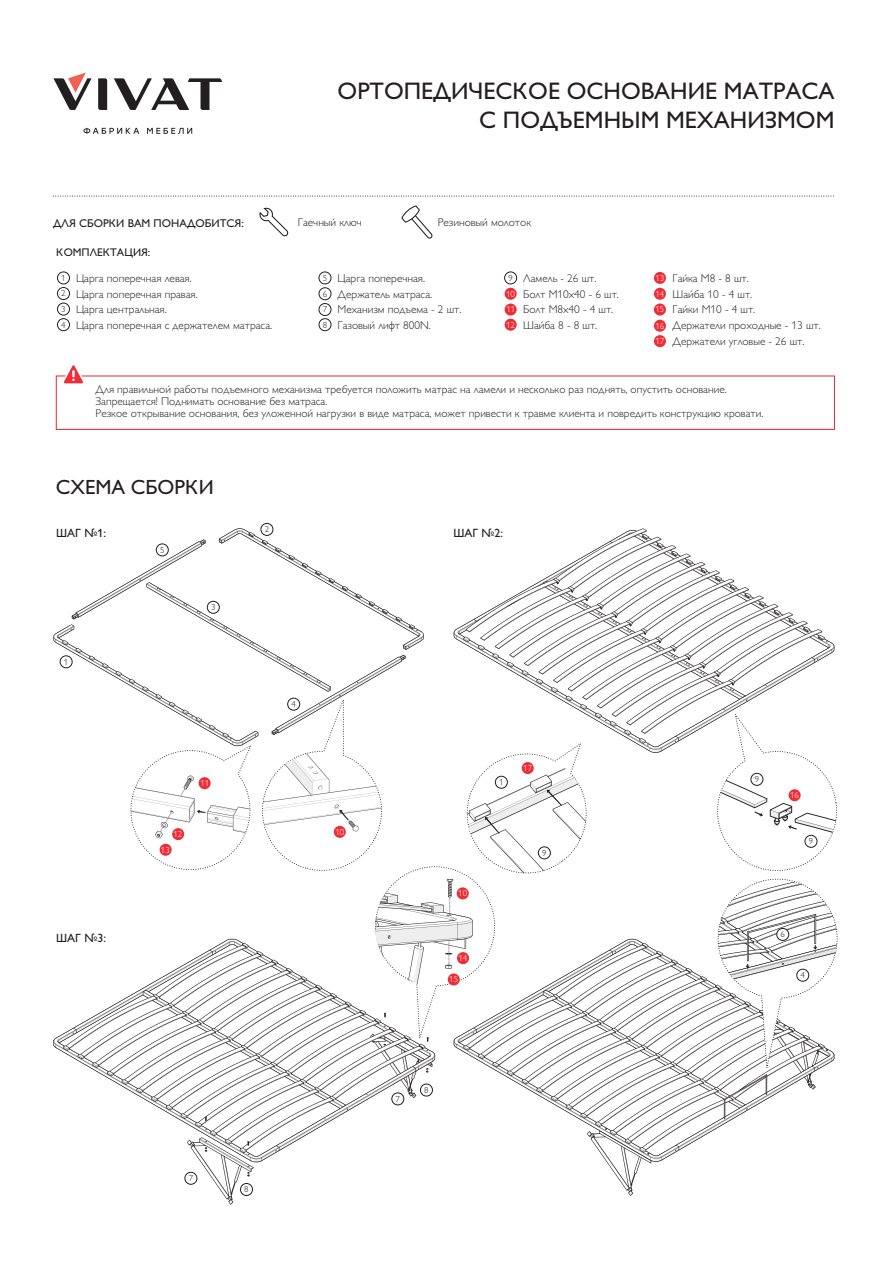
<style>
.page{position:relative;width:893px;height:1263px;background:#fff}
.page>*{position:absolute;margin:0;border:0;box-sizing:border-box;transform-origin:0 0}
.t1{font:24px/28.8px "Gill Sans C";color:#231f20;text-align:right}
.t2{font:20.55px "Gill Sans C";color:#231f20}
.t3{font:12px "Gill Sans C";color:#231f20}
.t4{font:11.25px/15.6px "Gill Sans Light C";color:#231f20}
.t5{font:11.25px "Gill Sans C";color:#231f20}
.t6{font:11.1px "Gill Sans C";color:#231f20}
.t7{font:8.85px/15.8px "Gill Sans Light C";color:#fff;text-align:justify}
.t8{font:8.85px/15.8px "Gill Sans Light C";color:#231f20}
</style>
<div class="page">
<div style="left:505px;top:288px;width:12px;height:12px;background:#ee2d36;border-radius:50%"></div>
<div style="left:505px;top:303px;width:12px;height:13px;background:#ee2d36;border-radius:50%"></div>
<div style="left:505px;top:319px;width:12px;height:12px;background:#ee2d36;border-radius:50%"></div>
<div style="left:654px;top:272px;width:12px;height:12px;background:#ee2d36;border-radius:50%"></div>
<div style="left:654px;top:288px;width:12px;height:12px;background:#ee2d36;border-radius:50%"></div>
<div style="left:654px;top:303px;width:12px;height:13px;background:#ee2d36;border-radius:50%"></div>
<div style="left:654px;top:320px;width:12px;height:12px;background:#ee2d36;border-radius:50%"></div>
<div style="left:654px;top:335px;width:12px;height:12px;background:#ee2d36;border-radius:50%"></div>
<svg style="left:53px;top:196px;width:781px;height:1px"></svg>
<div style="left:57px;top:272px;width:13px;height:12px;border:1px solid #231f20;border-radius:50%"></div>
<div style="left:57px;top:287px;width:13px;height:13px;border:1px solid #231f20;border-radius:50%"></div>
<div style="left:261px;top:523px;width:12px;height:13px;border:1px solid #231f20;border-radius:50%"></div>
<div style="left:57px;top:303px;width:13px;height:12px;border:1px solid #231f20;border-radius:50%"></div>
<div style="left:57px;top:318px;width:13px;height:13px;border:1px solid #231f20;border-radius:50%"></div>
<div style="left:319px;top:272px;width:12px;height:12px;border:1px solid #231f20;border-radius:50%"></div>
<div style="left:319px;top:287px;width:12px;height:13px;border:1px solid #231f20;border-radius:50%"></div>
<div style="left:319px;top:303px;width:12px;height:13px;border:1px solid #231f20;border-radius:50%"></div>
<div style="left:319px;top:318px;width:12px;height:13px;border:1px solid #231f20;border-radius:50%"></div>
<div style="left:504px;top:272px;width:13px;height:12px;border:1px solid #231f20;border-radius:50%"></div>
<svg style="left:260px;top:207px;width:29px;height:30px"></svg>
<svg style="left:401px;top:205px;width:32px;height:34px"></svg>
<svg style="left:53px;top:528px;width:371px;height:167px"></svg>
<svg style="left:454px;top:528px;width:208px;height:223px"></svg>
<svg style="left:53px;top:999px;width:209px;height:205px"></svg>
<svg style="left:594px;top:939px;width:143px;height:257px"></svg>
<svg style="left:123px;top:695px;width:471px;height:466px"></svg>
<svg style="left:56px;top:365px;width:779px;height:65px"></svg>
<div style="left:522px;top:762px;width:12px;height:12px;background:#ee2d36;border-radius:50%"></div>
<div style="left:334px;top:826px;width:12px;height:12px;background:#ee2d36;border-radius:50%"></div>
<div style="left:199px;top:777px;width:12px;height:12px;background:#ee2d36;border-radius:50%"></div>
<div style="left:172px;top:828px;width:12px;height:12px;background:#ee2d36;border-radius:50%"></div>
<div style="left:160px;top:844px;width:12px;height:12px;background:#ee2d36;border-radius:50%"></div>
<div style="left:457px;top:887px;width:12px;height:12px;background:#ee2d36;border-radius:50%"></div>
<div style="left:457px;top:952px;width:12px;height:12px;background:#ee2d36;border-radius:50%"></div>
<div style="left:448px;top:973px;width:12px;height:12px;background:#ee2d36;border-radius:50%"></div>
<svg style="left:649px;top:542px;width:189px;height:575px"></svg>
<div style="left:777px;top:928px;width:12px;height:12px;background:#fff;border-radius:50%"></div>
<div style="left:776px;top:928px;width:13px;height:13px;border:1px solid #231f20;border-radius:50%"></div>
<div style="left:796px;top:969px;width:13px;height:13px;border:1px solid #231f20;border-radius:50%"></div>
<svg style="left:53px;top:73px;width:39px;height:37px"></svg>
<svg style="left:98px;top:78px;width:9px;height:32px"></svg>
<svg style="left:114px;top:78px;width:108px;height:32px"></svg>
<svg style="left:83px;top:128px;width:56px;height:6px"></svg>
<svg style="left:147px;top:128px;width:45px;height:6px"></svg>
<h1 class="t1" style="left:338px;top:77px;width:498px">ОРТОПЕДИЧЕСКОЕ ОСНОВАНИЕ МАТРАСА<br>С ПОДЪЕМНЫМ МЕХАНИЗМОМ</h1>
<p class="t5" style="left:53px;top:216px;width:192px">ДЛЯ СБОРКИ ВАМ ПОНАДОБИТСЯ:</p>
<p class="t4" style="left:298px;top:214px;width:65px">Гаечный ключ</p>
<p class="t4" style="left:438px;top:214px;width:95px">Резиновый молоток</p>
<p class="t6" style="left:56px;top:246px;width:96px">КОМПЛЕКТАЦИЯ:</p>
<p class="t4" style="left:76px;top:271px;width:198px">Царга поперечная левая.<br>Царга поперечная правая.<br>Царга центральная.<br>Царга поперечная с держателем матраса.</p>
<p class="t4" style="left:523px;top:271px;width:97px">Ламель - 26 шт.<br>Болт М10х40 - 6 шт.<br>Болт М8х40 - 4 шт.<br>Шайба 8 - 8 шт.</p>
<p class="t4" style="left:338px;top:271px;width:125px">Царга поперечная.<br>Держатель матраса.<br>Механизм подъема - 2 шт.<br>Газовый лифт 800N.</p>
<p class="t8" style="left:508px;top:270px;width:6px">9</p>
<p class="t8" style="left:61px;top:270px;width:6px">1</p>
<p class="t8" style="left:323px;top:270px;width:6px">5</p>
<p class="t8" style="left:61px;top:286px;width:6px">2</p>
<p class="t8" style="left:323px;top:286px;width:6px">6<br>7</p>
<p class="t7" style="left:506px;top:286px;width:10px">10<br>11<br>12</p>
<p class="t8" style="left:61px;top:301px;width:6px">3</p>
<p class="t8" style="left:61px;top:317px;width:6px">4</p>
<p class="t8" style="left:323px;top:317px;width:6px">8</p>
<p class="t7" style="left:655px;top:270px;width:10px">13<br>14<br>15<br>16<br>17</p>
<p class="t4" style="left:672px;top:271px;width:150px">Гайка М8 - 8 шт.<br>Шайба 10 - 4 шт.<br>Гайки М10 - 4 шт.<br>Держатели проходные - 13 шт.<br>Держатели угловые - 26 шт.</p>
<p class="t4" style="left:96px;top:384px;width:669px;line-height:12px">Для правильной работы подъемного механизма требуется положить матрас на ламели и несколько раз поднять, опустить основание.<br>Запрещается! Поднимать основание без матраса.<br>Резкое открывание основания, без уложенной нагрузки в виде матраса, может привести к травме клиента и повредить конструкцию кровати.</p>
<h2 class="t2" style="left:56px;top:475px;width:159px">СХЕМА СБОРКИ</h2>
<p class="t3" style="left:56px;top:526px;width:51px">ШАГ №1:</p>
<p class="t8" style="left:64px;top:654px;width:6px">1</p>
<p class="t3" style="left:56px;top:931px;width:51px">ШАГ №3:</p>
<p class="t8" style="left:160px;top:542px;width:6px">5</p>
<p class="t8" style="left:211px;top:599px;width:6px">3</p>
<p class="t7" style="left:174px;top:826px;width:10px">12</p>
<p class="t7" style="left:161px;top:842px;width:10px">13</p>
<p class="t7" style="left:201px;top:775px;width:10px">11</p>
<p class="t8" style="left:265px;top:521px;width:6px">2</p>
<p class="t8" style="left:291px;top:696px;width:6px">4</p>
<p class="t7" style="left:335px;top:824px;width:10px">10</p>
<p class="t8" style="left:189px;top:1170px;width:6px">7</p>
<p class="t8" style="left:244px;top:1181px;width:6px">8</p>
<p class="t3" style="left:453px;top:526px;width:51px">ШАГ №2:</p>
<p class="t7" style="left:458px;top:885px;width:10px">10</p>
<p class="t7" style="left:459px;top:950px;width:10px">14</p>
<p class="t7" style="left:449px;top:971px;width:10px">15</p>
<p class="t8" style="left:499px;top:774px;width:6px">1</p>
<p class="t7" style="left:523px;top:760px;width:10px">17</p>
<p class="t8" style="left:542px;top:845px;width:6px">9</p>
<p class="t8" style="left:396px;top:1091px;width:6px">7</p>
<p class="t8" style="left:424px;top:1082px;width:6px">8</p>
<p class="t8" style="left:755px;top:771px;width:6px">9</p>
<p class="t7" style="left:790px;top:787px;width:10px">16</p>
<p class="t8" style="left:809px;top:833px;width:6px">9</p>
<p class="t8" style="left:780px;top:926px;width:6px">6</p>
<p class="t8" style="left:801px;top:967px;width:6px">4</p>
</div>
